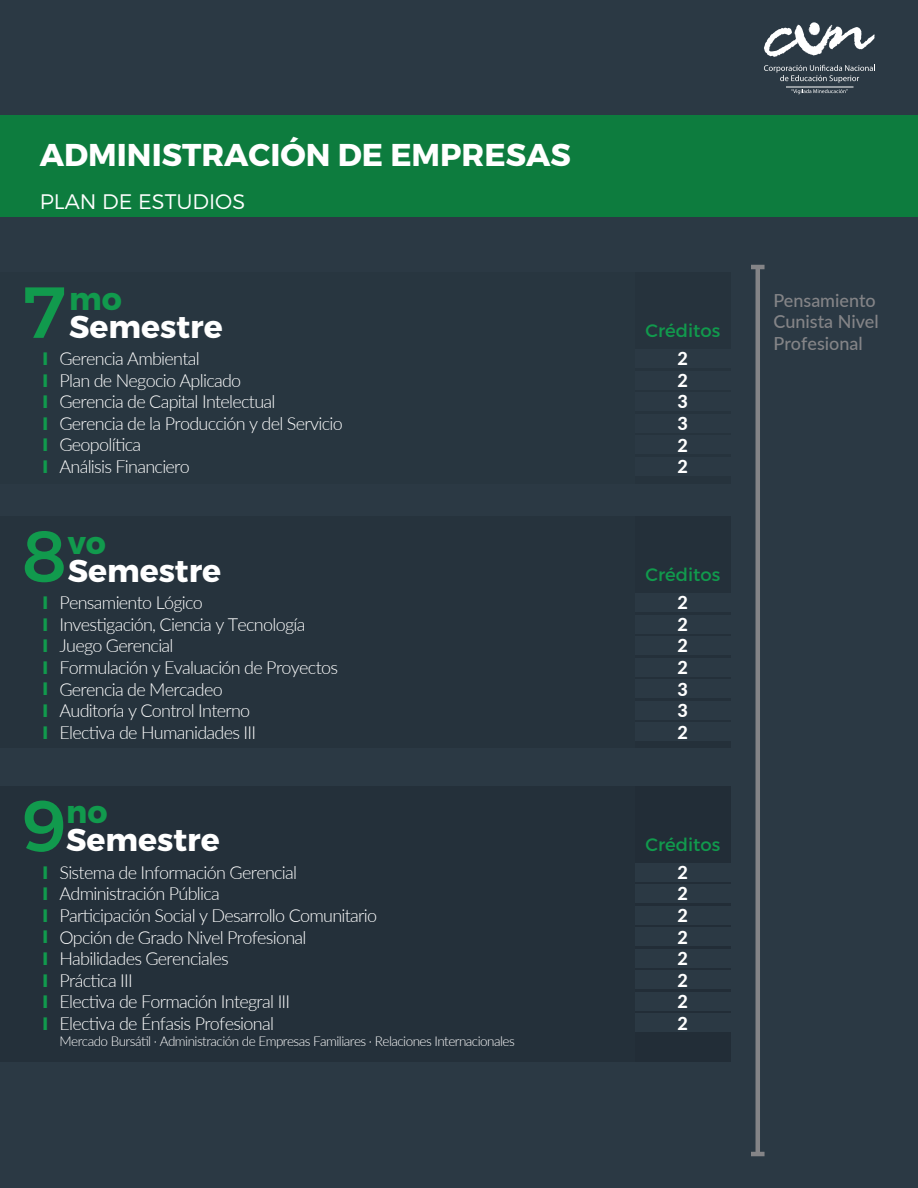
<style>
.page{position:relative;width:918px;height:1188px;background:#2b3944}
.page>*{position:absolute;margin:0;border:0;box-sizing:border-box;transform-origin:0 0}
.t1{font:500 72px "Montserrat";color:#119a4d}
.t2{font:700 31.5px "Montserrat";color:#fff}
.t3{font:700 31.5px "Montserrat";color:#119a4d}
.t4{font:300 21px "Montserrat";color:#fff}
.t5{font:300 18px/21.6px "Lato";letter-spacing:-.04em;color:#fff}
.t6{font:500 18px/21.6px "Lato";color:#848487}
.t7{font:18px "Montserrat";color:#119a4d}
.t8{font:700 18px/21.6px "Montserrat";color:#119a4d;text-align:justify}
.t9{font:800 18px/21.6px "Lato";color:#fff;text-align:justify}
.t10{font:300 13.5px "Lato";letter-spacing:-.04em;color:#fff}
</style>
<div class="page">
<div style="left:0;top:116px;width:918px;height:101px;background:#0d7c3e"></div>
<svg style="left:764px;top:22px;width:111px;height:35px"></svg>
<svg style="left:764px;top:65px;width:111px;height:18px"></svg>
<hr style="left:786px;top:87px;width:68px;height:1px;background:#fff">
<svg style="left:791px;top:89px;width:57px;height:5px"></svg>
<div style="left:0;top:272px;width:730px;height:212px;background:#283640"></div>
<div style="left:635px;top:349px;width:95px;height:19px;background:#2b3944"></div>
<div style="left:635px;top:371px;width:95px;height:18px;background:#2b3944"></div>
<div style="left:635px;top:392px;width:95px;height:19px;background:#2b3944"></div>
<div style="left:635px;top:414px;width:95px;height:18px;background:#2b3944"></div>
<div style="left:635px;top:435px;width:95px;height:19px;background:#2b3944"></div>
<div style="left:635px;top:457px;width:95px;height:18px;background:#2b3944"></div>
<div style="left:0;top:516px;width:730px;height:231px;background:#26333d"></div>
<div style="left:635px;top:593px;width:95px;height:19px;background:#2b3944"></div>
<div style="left:635px;top:615px;width:95px;height:18px;background:#2b3944"></div>
<div style="left:635px;top:636px;width:95px;height:19px;background:#2b3944"></div>
<div style="left:635px;top:658px;width:95px;height:18px;background:#2b3944"></div>
<div style="left:635px;top:679px;width:95px;height:19px;background:#2b3944"></div>
<div style="left:635px;top:701px;width:95px;height:18px;background:#2b3944"></div>
<div style="left:635px;top:722px;width:95px;height:19px;background:#2b3944"></div>
<div style="left:0;top:786px;width:730px;height:275px;background:#24303a"></div>
<div style="left:635px;top:863px;width:95px;height:19px;background:#2b3944"></div>
<div style="left:635px;top:885px;width:95px;height:18px;background:#2b3944"></div>
<div style="left:635px;top:906px;width:95px;height:19px;background:#2b3944"></div>
<div style="left:635px;top:928px;width:95px;height:18px;background:#2b3944"></div>
<div style="left:635px;top:949px;width:95px;height:19px;background:#2b3944"></div>
<div style="left:635px;top:971px;width:95px;height:18px;background:#2b3944"></div>
<div style="left:635px;top:992px;width:95px;height:19px;background:#2b3944"></div>
<div style="left:635px;top:1014px;width:95px;height:18px;background:#2b3944"></div>
<hr style="left:756px;top:268px;width:4px;height:885px;background:#848487">
<hr style="left:751px;top:1152px;width:14px;height:4px;background:#848487">
<hr style="left:751px;top:265px;width:14px;height:4px;background:#848487">
<h2 class="t2" style="left:40px;top:135px;width:532px">ADMINISTRACIÓN DE EMPRESAS</h2>
<p class="t4" style="left:40px;top:189px;width:207px">PLAN DE ESTUDIOS</p>
<h1 class="t1" style="left:22px;top:268px;width:46px">7</h1>
<h2 class="t3" style="left:69px;top:279px;width:54px">mo</h2>
<h2 class="t2" style="left:69px;top:307px;width:155px">Semestre</h2>
<p class="t7" style="left:645px;top:320px;width:76px">Créditos</p>
<p class="t8" style="left:42px;top:348px;width:7px">I I I I I I</p>
<p class="t5" style="left:59px;top:347px;width:285px">Gerencia Ambiental<br>Plan de Negocio Aplicado<br>Gerencia de Capital Intelectual<br>Gerencia de la Producción y del Servicio<br>Geopolítica<br>Análisis Financiero</p>
<p class="t9" style="left:678px;top:347px;width:12px">2<br>2<br>3<br>3<br>2<br>2</p>
<h1 class="t1" style="left:22px;top:512px;width:46px">8</h1>
<h2 class="t3" style="left:68px;top:523px;width:40px">vo</h2>
<h2 class="t2" style="left:68px;top:551px;width:155px">Semestre</h2>
<p class="t7" style="left:645px;top:564px;width:76px">Créditos</p>
<p class="t8" style="left:42px;top:592px;width:7px">I I I I I I I</p>
<p class="t5" style="left:59px;top:591px;width:280px">Pensamiento Lógico<br>Investigación, Ciencia y Tecnología<br>Juego Gerencial<br>Formulación y Evaluación de Proyectos<br>Gerencia de Mercadeo<br>Auditoría y Control Interno<br>Electiva de Humanidades III</p>
<p class="t9" style="left:678px;top:591px;width:12px">2<br>2<br>2<br>2<br>3<br>3<br>2</p>
<h1 class="t1" style="left:22px;top:781px;width:46px">9</h1>
<h2 class="t3" style="left:66px;top:792px;width:43px">no</h2>
<h2 class="t2" style="left:66px;top:821px;width:155px">Semestre</h2>
<p class="t7" style="left:645px;top:834px;width:76px">Créditos</p>
<p class="t8" style="left:42px;top:862px;width:7px">I I I I I I I I</p>
<p class="t5" style="left:59px;top:861px;width:319px">Sistema de Información Gerencial<br>Administración Pública<br>Participación Social y Desarrollo Comunitario<br>Opción de Grado Nivel Profesional<br>Habilidades Gerenciales<br>Práctica III<br>Electiva de Formación Integral III<br>Electiva de Énfasis Profesional</p>
<p class="t10" style="left:59px;top:1032px;width:457px">Mercado Bursátil · Administración de Empresas Familiares · Relaciones Internacionales</p>
<p class="t9" style="left:678px;top:861px;width:12px">2<br>2<br>2<br>2<br>2<br>2<br>2<br>2</p>
<p class="t6" style="left:773px;top:289px;width:107px">Pensamiento<br>Cunista Nivel<br>Profesional</p>
</div>
